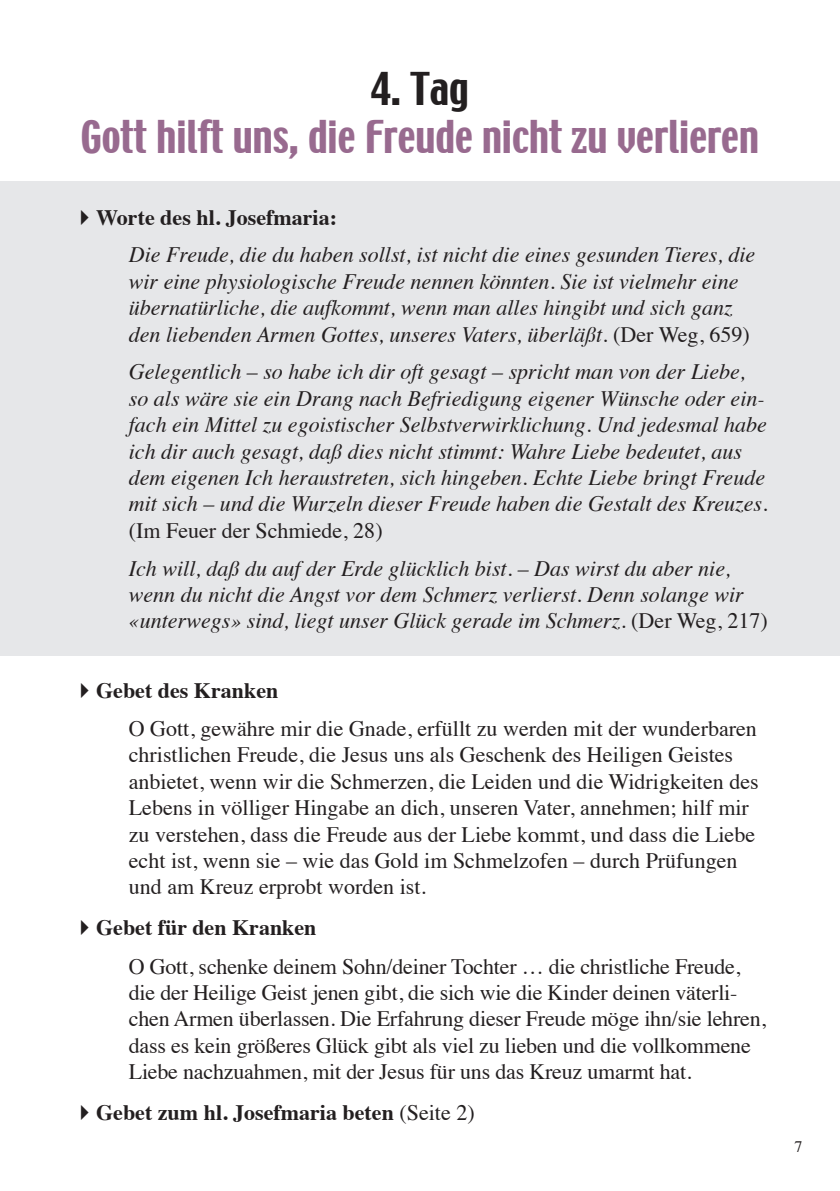
<style>
.page{position:relative;width:840px;height:1191px;background:#fff}
.page>*{position:absolute;margin:0;border:0;box-sizing:border-box;transform-origin:0 0}
.t1{font:40px "Techno";color:#986a8f}
.t2{font:40px "Techno";color:#231f20}
.t3{font:italic 22px/26.4px "Times";color:#231f20}
.t4{font:22px/26.4px "Times";color:#231f20}
.t5{font:700 22px "Times";color:#231f20}
.t6{font:16px "Times";color:#231f20}
.s1{font-weight:700;font-style:normal}
.s2{font-style:normal}
.s3{font-weight:700}
.s4{font-weight:400}
</style>
<div class="page">
<div style="left:0;top:181px;width:839px;height:475px;background:#e6e7e9"></div>
<h1 class="t2" style="left:371px;top:61px;width:99px">4. Tag</h1>
<h1 class="t1" style="left:81px;top:109px;width:679px">Gott hilft uns, die Freude nicht zu verlieren</h1>
<p class="t3" style="left:129px;top:197px;width:627px;line-height:37.8px;text-indent:-57px">✔<span class="s1">Worte des hl. Josefmaria:<br></span>Die Freude, die du haben sollst, ist nicht die eines gesunden Tieres, die</p>
<p class="t3" style="left:129px;top:267px;width:622px">wir eine physiologische Freude nennen könnten. Sie ist vielmehr eine übernatürliche, die aufkommt, wenn man alles hingibt und sich ganz den liebenden Armen Gottes, unseres Vaters, überläßt. <span class="s2">(Der Weg, 659)</span></p>
<p class="t3" style="left:129px;top:357px;width:640px">Gelegentlich – so habe ich dir oft gesagt – spricht man von der Liebe, so als wäre sie ein Drang nach Befriedigung eigener Wünsche oder ein&shy;fach ein Mittel zu egoistischer Selbstverwirklichung. Und jedesmal habe ich dir auch gesagt, daß dies nicht stimmt: Wahre Liebe bedeutet, aus dem eigenen Ich heraustreten, sich hingeben. Echte Liebe bringt Freude mit sich – und die Wurzeln dieser Freude haben die Gestalt des Kreuzes.</p>
<p class="t4" style="left:129px;top:515px;width:255px">(Im Feuer der Schmiede, 28)</p>
<p class="t3" style="left:129px;top:553px;width:640px">Ich will, daß du auf der Erde glücklich bist. – Das wirst du aber nie, wenn du nicht die Angst vor dem Schmerz verlierst. Denn solange wir «unterwegs» sind, liegt unser Glück gerade im Schmerz. <span class="s2">(Der Weg, 217)</span></p>
<p class="t4" style="left:129px;top:669px;width:629px;line-height:38.4px;text-indent:-57px">✔<span class="s3">Gebet des Kranken<br></span>O Gott, gewähre mir die Gnade, erfüllt zu werden mit der wunderbaren</p>
<p class="t4" style="left:129px;top:740px;width:631px">christlichen Freude, die Jesus uns als Geschenk des Heiligen Geistes anbietet, wenn wir die Schmerzen, die Leiden und die Widrigkeiten des Lebens in völliger Hingabe an dich, unseren Vater, annehmen; hilf mir zu verstehen, dass die Freude aus der Liebe kommt, und dass die Liebe echt ist, wenn sie – wie das Gold im Schmelzofen – durch Prüfungen und am Kreuz erprobt worden ist.</p>
<p class="t4" style="left:129px;top:906px;width:612px;line-height:38.4px;text-indent:-57px">✔<span class="s3">Gebet für den Kranken<br></span>O Gott, schenke deinem Sohn/deiner Tochter … die christliche Freude,</p>
<p class="t4" style="left:129px;top:977px;width:638px">die der Heilige Geist jenen gibt, die sich wie die Kinder deinen väterli&shy;chen Armen überlassen. Die Erfahrung dieser Freude möge ihn/sie lehren, dass es kein größeres Glück gibt als viel zu lieben und die vollkommene Liebe nachzuahmen, mit der Jesus für uns das Kreuz umarmt hat.</p>
<p class="t5" style="left:72px;top:1091px;width:404px">✔Gebet zum hl. Josefmaria beten <span class="s4">(Seite 2)</span></p>
<p class="t6" style="left:794px;top:1131px;width:9px">7</p>
</div>
